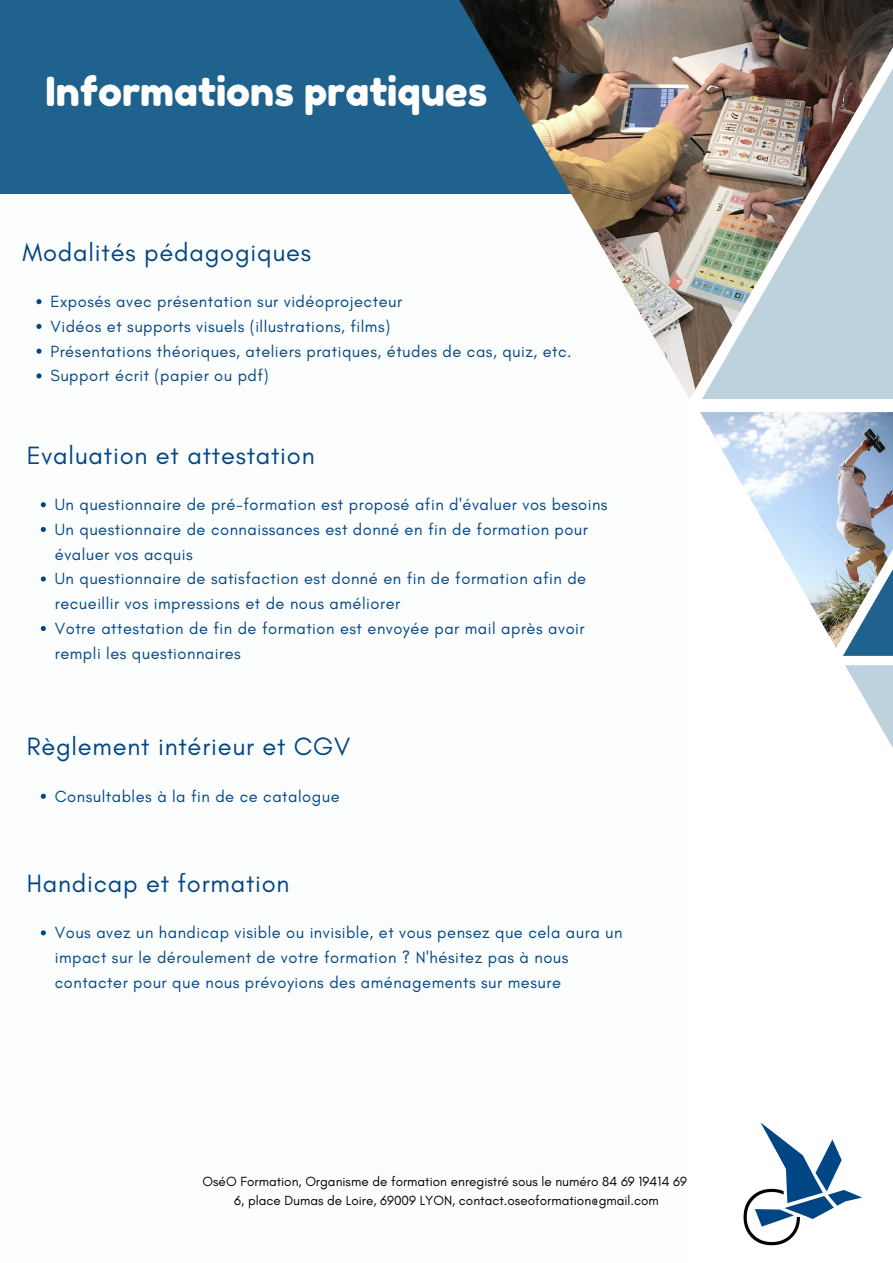
<style>
.page{position:relative;width:893px;height:1263px;background:#fff}
.page>*{position:absolute;margin:0;border:0;box-sizing:border-box;transform-origin:0 0}
.t1{font:39.9px "Fredoka One";color:#fff}
.t2{font:25.5px "Glacial Indifference";letter-spacing:.03em;color:#024684}
.t3{font:16.5px/24.8px "Glacial Indifference";letter-spacing:.03em;color:#024684}
.t4{font:13.5px/18.6px "Glacial Indifference";color:#000;text-align:center}
</style>
<div class="page">
<img style="left:700px;top:412px;width:193px;height:236px">
<img style="left:843px;top:453px;width:50px;height:202px">
<div style="left:0;top:0;width:658px;height:233px;background:#1f628e"></div>
<div style="left:0;top:194px;width:685px;height:1069px;background:#fcfdfd"></div>
<svg style="left:36px;top:299px;width:6px;height:5px"></svg>
<svg style="left:36px;top:324px;width:6px;height:5px"></svg>
<svg style="left:36px;top:349px;width:6px;height:5px"></svg>
<svg style="left:36px;top:373px;width:6px;height:5px"></svg>
<img style="left:459px;top:0;width:434px;height:399px">
<svg style="left:845px;top:666px;width:48px;height:82px"></svg>
<svg style="left:41px;top:502px;width:5px;height:5px"></svg>
<svg style="left:41px;top:527px;width:5px;height:5px"></svg>
<svg style="left:41px;top:576px;width:5px;height:5px"></svg>
<svg style="left:41px;top:626px;width:5px;height:5px"></svg>
<svg style="left:41px;top:794px;width:5px;height:5px"></svg>
<svg style="left:41px;top:930px;width:5px;height:5px"></svg>
<img style="left:743px;top:1122px;width:119px;height:124px">
<h1 class="t1" style="left:46px;top:67px;width:443px">Informations pratiques</h1>
<h2 class="t2" style="left:22px;top:236px;width:290px">Modalités pédagogiques</h2>
<p class="t3" style="left:50px;top:289px;width:522px">Exposés avec présentation sur vidéoprojecteur<br>Vidéos et supports visuels (illustrations, films)<br>Présentations théoriques, ateliers pratiques, études de cas, quiz, etc.<br>Support écrit (papier ou pdf)</p>
<h2 class="t2" style="left:27px;top:439px;width:289px">Evaluation et attestation</h2>
<p class="t3" style="left:55px;top:492px;width:554px">Un questionnaire de pré-formation est proposé afin d'évaluer vos besoins Un questionnaire de connaissances est donné en fin de formation pour évaluer vos acquis<br>Un questionnaire de satisfaction est donné en fin de formation afin de recueillir vos impressions et de nous améliorer<br>Votre attestation de fin de formation est envoyée par mail après avoir rempli les questionnaires</p>
<h2 class="t2" style="left:27px;top:731px;width:325px">Règlement intérieur et CGV</h2>
<p class="t3" style="left:55px;top:783px;width:286px">Consultables à la fin de ce catalogue</p>
<h2 class="t2" style="left:27px;top:867px;width:264px">Handicap et formation</h2>
<p class="t3" style="left:55px;top:920px;width:569px">Vous avez un handicap visible ou invisible, et vous pensez que cela aura un impact sur le déroulement de votre formation ? N'hésitez pas à nous contacter pour que nous prévoyions des aménagements sur mesure</p>
<p class="t4" style="left:202px;top:1172px;width:486px">OséO Formation, Organisme de formation enregistré sous le numéro 84 69 19414 69<br>6, place Dumas de Loire, 69009 LYON, contact.oseoformation@gmail.com</p>
</div>
